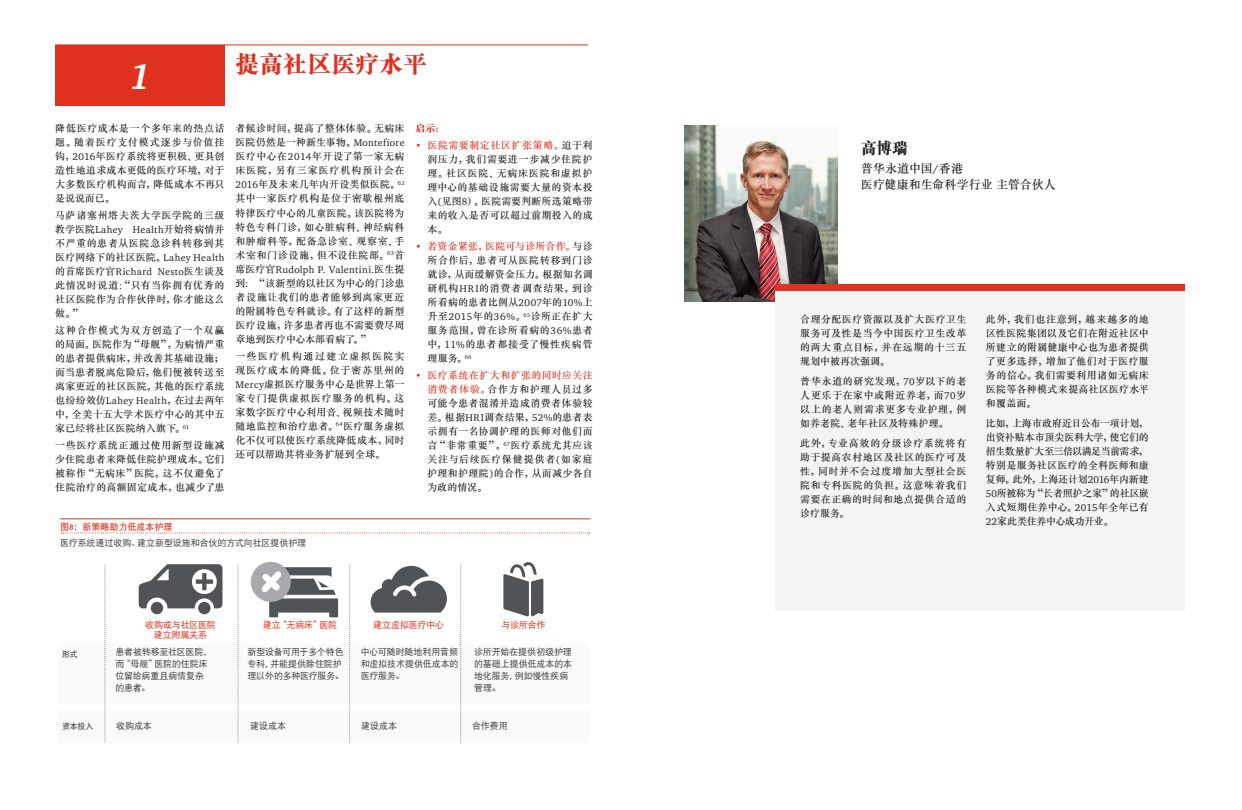
<style>
.page{position:relative;width:1242px;height:810px;background:#fff}
.page>*{position:absolute;margin:0;border:0;box-sizing:border-box;transform-origin:0 0}
.t1{font:italic 700 36px "ITC Charter Com";color:#fff}
.t2{font:800 24px "M Sung GB";color:#e0301e}
.t3{font:800 16px "M Sung GB";color:#231f20}
.t4{font:500 12px/16px "M Sung GB";letter-spacing:.005em;color:#231f20}
.t5{font:500 10px/14px "M Sung GB";letter-spacing:.03em;color:#231f20;text-align:justify}
.t6{font:10px "ITC Charter Com";letter-spacing:.03em;color:#231f20}
.t7{font:500 10px "M Sung GB";letter-spacing:.06em;color:#231f20}
.t8{font:800 10px "M Sung GB";color:#e0301e}
.t9{font:9px/12px "DFP Hei W5";letter-spacing:-.015em;color:#404041}
.t10{font:9px/10px "DFP Hei W5";letter-spacing:-.025em;color:#e0301e;text-align:center}
.t11{font:9px "DFP Hei W7";color:#e0301e}
.t12{font:8px "DFP Hei W7";letter-spacing:-.025em;color:#404041}
.s1{font-family:"ITC Charter Com";font-weight:400}
.s2{font-family:"M Sung GB";font-weight:500}
.s3{font-family:"ITC Charter Com";font-weight:400;color:#e0301e}
.s4{color:#e0301e}
</style>
<div class="page">
<div style="left:55px;top:45px;width:169px;height:60px;background:#e0301e"></div>
<hr style="left:55px;top:45px;width:533px;height:1px;background:#e0301e">
<div style="left:58px;top:644px;width:530px;height:59px;background:#fafafa"></div>
<div style="left:58px;top:710px;width:530px;height:32px;background:#fafafa"></div>
<svg style="left:62px;top:532px;width:528px;height:1px"></svg>
<hr style="left:60px;top:518px;width:530px;height:1px;background:#e0301e">
<svg style="left:139px;top:564px;width:83px;height:50px"></svg>
<svg style="left:503px;top:562px;width:40px;height:54px"></svg>
<svg style="left:370px;top:565px;width:77px;height:47px"></svg>
<div style="left:251px;top:561px;width:40px;height:40px;background:#a7a9ac;border-radius:50%"></div>
<svg style="left:261px;top:567px;width:77px;height:50px"></svg>
<svg style="left:104px;top:564px;width:1px;height:179px"></svg>
<svg style="left:460px;top:564px;width:1px;height:179px"></svg>
<svg style="left:349px;top:564px;width:1px;height:179px"></svg>
<svg style="left:237px;top:564px;width:1px;height:179px"></svg>
<img style="left:685px;top:125px;width:153px;height:176px">
<div style="left:775px;top:283px;width:410px;height:326px;background:#f5f4f2"></div>
<div style="left:775px;top:283px;width:410px;height:7px;background:#e0301e"></div>
<h1 class="t1" style="left:129px;top:54px;width:23px">1</h1>
<p class="t5" style="left:55px;top:122px;width:171px">降低医疗成本是一个多年来的热点话题。随着医疗支付模式逐步与价值挂钩，<span class="s1">2016</span>年医疗系统将更积极、更具创造性地追求成本更低的医疗环境，对于大多数医疗机构而言，降低成本不再只是说说而已。</p>
<p class="t7" style="left:55px;top:210px;width:171px">马萨诸塞州塔夫茨大学医学院的三级</p>
<p class="t6" style="left:55px;top:224px;width:171px"><span class="s2">教学医院</span>Lahey Health<span class="s2">开始将病情并</span></p>
<p class="t5" style="left:55px;top:237px;width:171px">不严重的患者从医院急诊科转移到其医疗网络下的社区医院。<span class="s1">Lahey Health</span></p>
<p class="t6" style="left:55px;top:266px;width:171px"><span class="s2">的首席医疗官</span>Richard Nesto<span class="s2">医生谈及</span></p>
<p class="t5" style="left:55px;top:279px;width:171px">此情况时说道<span class="s1">:</span>“只有当你拥有优秀的社区医院作为合作伙伴时，你才能这么做。”</p>
<p class="t5" style="left:55px;top:324px;width:171px">这种合作模式为双方创造了一个双赢的局面。医院作为“母舰”，为病情严重的患者提供病床，并改善其基础设施；而当患者脱离危险后，他们便被转送至离家更近的社区医院。其他的医疗系统也纷纷效仿<span class="s1">Lahey Health</span>，在过去两年中，全美十五大学术医疗中心的其中五家已经将社区医院纳入旗下。<sup>61</sup></p>
<p class="t5" style="left:55px;top:439px;width:171px">一些医疗系统正通过使用新型设施减少住院患者来降低住院护理成本。它们被称作“无病床”医院。这不仅避免了住院治疗的高额固定成本，也减少了患</p>
<h2 class="t2" style="left:235px;top:52px;width:193px">提高社区医疗水平</h2>
<p class="t5" style="left:235px;top:122px;width:171px">者候诊时间，提高了整体体验。无病床医院仍然是一种新生事物。<span class="s1">Montefiore</span>医疗中心在<span class="s1">2014</span>年开设了第一家无病床医院，另有三家医疗机构预计会在<span class="s1">2016</span>年及未来几年内开设类似医院。<sup>62</sup>其中一家医疗机构是位于密歇根州底特律医疗中心的儿童医院。该医院将为特色专科门诊，如心脏病科、神经病科和肿瘤科等，配备急诊室、观察室、手术室和门诊设施，但不设住院部。<sup>63</sup>首</p>
<p class="t6" style="left:235px;top:263px;width:171px"><span class="s2">席医疗官</span>Rudolph P. Valentini.<span class="s2">医生提</span></p>
<p class="t5" style="left:235px;top:276px;width:171px">到<span class="s1">:</span> “该新型的以社区为中心的门诊患者设施让我们的患者能够到离家更近的附属特色专科就诊。有了这样的新型医疗设施，许多患者再也不需要费尽周章地到医疗中心本部看病了。”</p>
<p class="t5" style="left:235px;top:349px;width:171px">一些医疗机构通过建立虚拟医院实现医疗成本的降低。位于密苏里州的<span class="s1">Mercy</span>虚拟医疗服务中心是世界上第一家专门提供虚拟医疗服务的机构。这家数字医疗中心利用音、视频技术随时随地监控和治疗患者。<sup>64</sup>医疗服务虚拟化不仅可以使医疗系统降低成本，同时还可以帮助其将业务扩展到全球。</p>
<p class="t8" style="left:415px;top:124px;width:31px">启示：</p>
<p class="t5" style="left:427px;top:139px;width:167px;text-indent:-12px"><span class="s3">•</span> <span class="s4">医院需要制定社区扩张策略。</span>迫于利润压力，我们需要进一步减少住院护理。社区医院、无病床医院和虚拟护理中心的基础设施需要大量的资本投入<span class="s1">(</span>见图<span class="s1">8</span>）。医院需要判断所选策略带来的收入是否可以超过前期投入的成本。</p>
<p class="t5" style="left:427px;top:240px;width:167px;text-indent:-12px"><span class="s3">•</span> <span class="s4">若资金紧张，医院可与诊所合作。</span>与诊所合作后，患者可从医院转移到门诊就诊，从而缓解资金压力。根据知名调研机构<span class="s1">HRI</span>的消费者调查结果，到诊所看病的患者比例从<span class="s1">2007</span>年的<span class="s1">10%</span>上升至<span class="s1">2015</span>年的<span class="s1">36%</span>。<sup>65</sup>诊所正在扩大服务范围。曾在诊所看病的<span class="s1">36%</span>患者中，<span class="s1">11%</span>的患者都接受了慢性疾病管理服务。<sup>66</sup></p>
<p class="t5" style="left:427px;top:369px;width:167px;text-indent:-12px"><span class="s3">•</span> <span class="s4">医疗系统在扩大和扩张的同时应关注消费者体验。</span>合作方和护理人员过多可能令患者混淆并造成消费者体验较差。根据<span class="s1">HRI</span>调查结果，<span class="s1">52%</span>的患者表示拥有一名协调护理的医师对他们而言“非常重要”。<sup>67</sup>医疗系统尤其应该关注与后续医疗保健提供者<span class="s1">(</span>如家庭护理和护理院<span class="s1">)</span>的合作，从而减少各自为政的情况。</p>
<p class="t11" style="left:60px;top:522px;width:114px">图8：新策略助力低成本护理</p>
<p class="t9" style="left:60px;top:536px;width:248px">医疗系统通过收购、建立新型设施和合伙的方式向社区提供护理</p>
<p class="t12" style="left:62px;top:649px;width:17px">形式</p>
<p class="t10" style="left:145px;top:619px;width:72px">收购或与社区医院建立附属关系</p>
<p class="t10" style="left:263px;top:619px;width:76px">建立“无病床”医院</p>
<p class="t10" style="left:373px;top:619px;width:72px">建立虚拟医疗中心</p>
<p class="t10" style="left:501px;top:619px;width:46px">与诊所合作</p>
<p class="t9" style="left:115px;top:645px;width:98px">患者被转移至社区医院，而“母舰”医院的住院床位留给病重且病情复杂的患者。</p>
<p class="t9" style="left:247px;top:645px;width:98px">新型设备可用于多个特色专科，并能提供除住院护理以外的多种医疗服务。</p>
<p class="t9" style="left:361px;top:645px;width:99px;text-align:justify">中心可随时随地利用音频和虚拟技术提供低成本的医疗服务。</p>
<p class="t9" style="left:474px;top:645px;width:100px">诊所开始在提供初级护理的基础上提供低成本的本地化服务，例如慢性疾病管理。</p>
<p class="t12" style="left:62px;top:721px;width:33px">资本投入</p>
<p class="t9" style="left:116px;top:719px;width:37px">收购成本</p>
<p class="t9" style="left:250px;top:719px;width:37px">建设成本</p>
<p class="t9" style="left:361px;top:719px;width:37px">建设成本</p>
<p class="t9" style="left:472px;top:719px;width:37px">合作费用</p>
<h3 class="t3" style="left:861px;top:140px;width:49px">高博瑞</h3>
<p class="t4" style="left:861px;top:161px;width:196px">普华永道中国<span class="s1">/</span>香港<br>医疗健康和生命科学行业主管合伙人</p>
<p class="t5" style="left:800px;top:312px;width:168px">合理分配医疗资源以及扩大医疗卫生服务可及性是当今中国医疗卫生改革的两大重点目标，并在远期的十三五规划中被再次强调。</p>
<p class="t5" style="left:800px;top:374px;width:168px">普华永道的研究发现，<span class="s1">70</span>岁以下的老人更乐于在家中或附近养老，而<span class="s1">70</span>岁以上的老人则需求更多专业护理，例如养老院、老年社区及特殊护理。</p>
<p class="t5" style="left:800px;top:436px;width:168px">此外，专业高效的分级诊疗系统将有助于提高农村地区及社区的医疗可及性，同时并不会过度增加大型社会医院和专科医院的负担。这意味着我们需要在正确的时间和地点提供合适的诊疗服务。</p>
<p class="t5" style="left:986px;top:312px;width:164px">此外，我们也注意到，越来越多的地区性医院集团以及它们在附近社区中所建立的附属健康中心也为患者提供了更多选择，增加了他们对于医疗服务的信心。我们需要利用诸如无病床医院等各种模式来提高社区医疗水平和覆盖面。</p>
<p class="t5" style="left:986px;top:416px;width:164px">比如，上海市政府近日公布一项计划，出资补贴本市顶尖医科大学，使它们的招生数量扩大至三倍以满足当前需求，特别是服务社区医疗的全科医师和康复师。此外，上海还计划<span class="s1">2016</span>年内新建<span class="s1">50</span>所被称为“长者照护之家”的社区嵌入式短期住养中心。<span class="s1">2015</span>年全年已有<span class="s1">22</span>家此类住养中心成功开业。</p>
</div>
